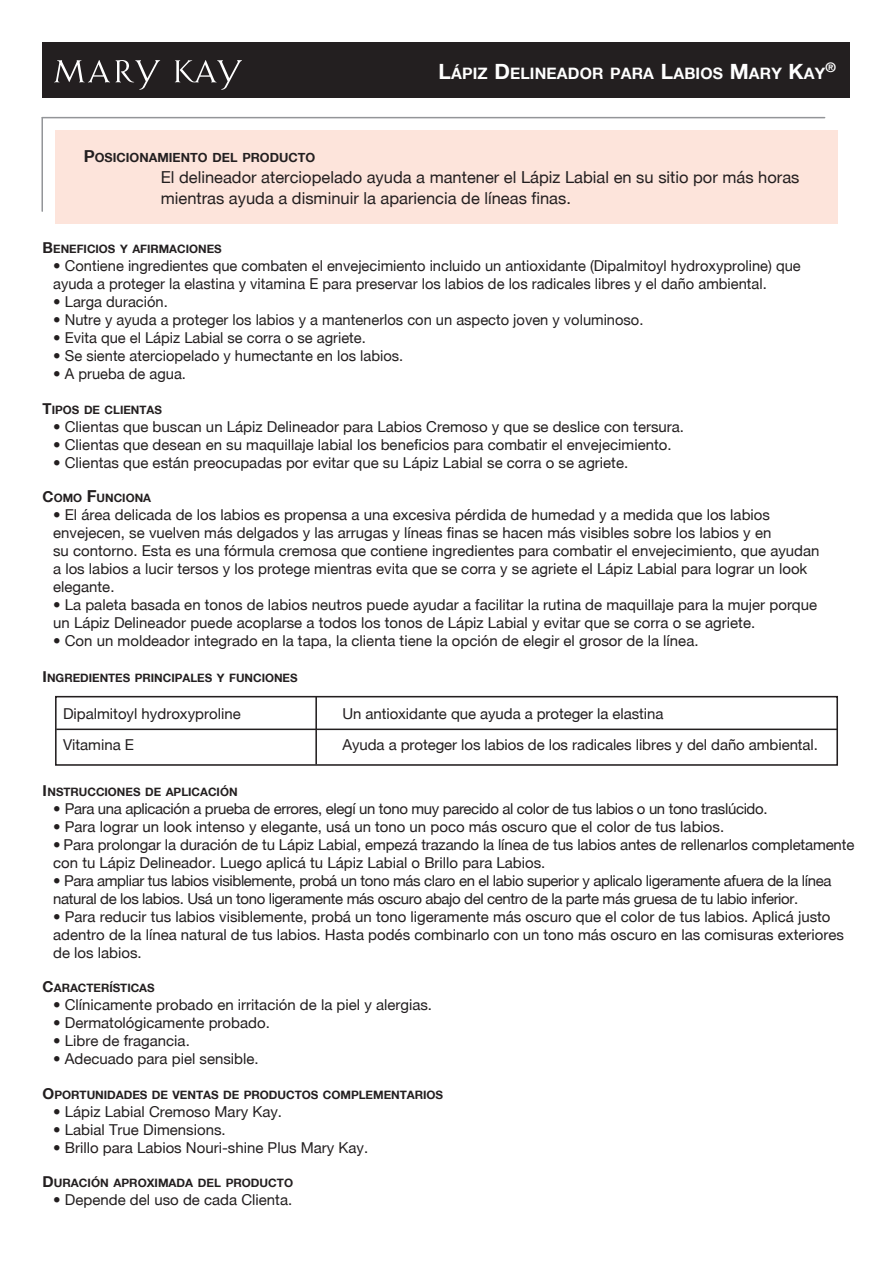
<style>
.page{position:relative;width:893px;height:1263px;background:#fff}
.page>*{position:absolute;margin:0;border:0;box-sizing:border-box;transform-origin:0 0}
.t1{font:700 21px "Helvetica Neue";color:#fff}
.t2{font:16.5px/21px "Helvetica Neue";color:#231f20}
.t3{font:700 15.75px "Helvetica Neue";letter-spacing:.01em;color:#fff}
.t4{font:15px/18px "Helvetica Neue";color:#231f20}
.t5{font:15px/18px "Helvetica Neue";letter-spacing:-.025em;color:#231f20}
.t6{font:700 13.05px "Helvetica Neue";color:#fff}
.t7{font:700 12.6px "Helvetica Neue";color:#231f20}
.t8{font:700 11.55px "Helvetica Neue";color:#231f20}
.s1{font-size:21px}
.s2{font-size:16.5px}
.s3{font-size:15px}
</style>
<div class="page">
<svg style="left:55px;top:695px;width:783px;height:71px"></svg>
<hr style="left:315px;top:697px;width:2px;height:67px;background:#231f20">
<hr style="left:56px;top:728px;width:782px;height:2px;background:#231f20">
<div style="left:55px;top:130px;width:783px;height:94px;background:#fde4db"></div>
<hr style="left:41px;top:118px;width:2px;height:93px;background:#939598">
<hr style="left:42px;top:117px;width:783px;height:1px;background:#939598">
<div style="left:42px;top:43px;width:808px;height:55px;background:#231f20"></div>
<svg style="left:54px;top:60px;width:106px;height:30px"></svg>
<svg style="left:175px;top:60px;width:67px;height:30px"></svg>
<p class="t3" style="left:451px;top:64px;width:376px">ÁPIZ <span class="s1">D</span>ELINEADOR PARA <span class="s1">L</span>ABIOS <span class="s1">M</span>ARY <span class="s1">K</span>AY</p>
<p class="t6" style="left:825px;top:59px;width:12px">®</p>
<h1 class="t1" style="left:438px;top:59px;width:14px">L</h1>
<p class="t6" style="left:827px;top:60px;width:12px">®</p>
<p class="t3" style="left:452px;top:65px;width:377px"><span class="s1">S</span>ET <span class="s1">M</span>ANOS DE <span class="s1">S</span>EDA <span class="s1">P</span>EACH <span class="s1">S</span>ATIN <span class="s1">H</span>ANDS</p>
<p class="t7" style="left:84px;top:150px;width:233px"><span class="s2">P</span>OSICIONAMIENTO DEL PRODUCTO</p>
<p class="t2" style="left:161px;top:167px;width:640px">El delineador aterciopelado ayuda a mantener el Lápiz Labial en su sitio por más horas mientras ayuda a disminuir la apariencia de líneas finas.</p>
<p class="t8" style="left:43px;top:242px;width:181px"><span class="s3">B</span>ENEFICIOS Y AFIRMACIONES</p>
<p class="t4" style="left:53px;top:256px;width:749px">• Contiene ingredientes que combaten el envejecimiento incluido un antioxidante (Dipalmitoyl hydroxyproline) que ayuda a proteger la elastina y vitamina E para preservar los labios de los radicales libres y el daño ambiental.</p>
<p class="t4" style="left:53px;top:292px;width:116px">• Larga duración.</p>
<p class="t4" style="left:53px;top:310px;width:592px">• Nutre y ayuda a proteger los labios y a mantenerlos con un aspecto joven y voluminoso.</p>
<p class="t4" style="left:53px;top:328px;width:314px">• Evita que el Lápiz Labial se corra o se agriete.</p>
<p class="t4" style="left:53px;top:346px;width:352px">• Se siente aterciopelado y humectante en los labios.</p>
<p class="t4" style="left:53px;top:364px;width:134px">• A prueba de agua.</p>
<p class="t8" style="left:43px;top:402px;width:121px"><span class="s3">T</span>IPOS DE CLIENTAS</p>
<p class="t4" style="left:53px;top:417px;width:632px">• Clientas que buscan un Lápiz Delineador para Labios Cremoso y que se deslice con tersura.</p>
<p class="t4" style="left:53px;top:435px;width:620px">• Clientas que desean en su maquillaje labial los beneficios para combatir el envejecimiento.</p>
<p class="t4" style="left:53px;top:453px;width:577px">• Clientas que están preocupadas por evitar que su Lápiz Labial se corra o se agriete.</p>
<p class="t8" style="left:43px;top:491px;width:110px"><span class="s3">C</span>OMO <span class="s2">F</span>UNCIONA</p>
<p class="t4" style="left:53px;top:505px;width:768px">• El área delicada de los labios es propensa a una excesiva pérdida de humedad y a medida que los labios envejecen, se vuelven más delgados y las arrugas y líneas finas se hacen más visibles sobre los labios y en<br>su contorno. Esta es una fórmula cremosa que contiene ingredientes para combatir el envejecimiento, que ayudan a los labios a lucir tersos y los protege mientras evita que se corra y se agriete el Lápiz Labial para lograr un look elegante.</p>
<p class="t4" style="left:53px;top:595px;width:766px">• La paleta basada en tonos de labios neutros puede ayudar a facilitar la rutina de maquillaje para la mujer porque un Lápiz Delineador puede acoplarse a todos los tonos de Lápiz Labial y evitar que se corra o se agriete.</p>
<p class="t4" style="left:53px;top:631px;width:647px">• Con un moldeador integrado en la tapa, la clienta tiene la opción de elegir el grosor de la línea.</p>
<p class="t8" style="left:43px;top:671px;width:256px"><span class="s3">I</span>NGREDIENTES PRINCIPALES Y FUNCIONES</p>
<p class="t4" style="left:63px;top:704px;width:179px">Dipalmitoyl hydroxyproline</p>
<p class="t4" style="left:342px;top:704px;width:322px">Un antioxidante que ayuda a proteger la elastina</p>
<p class="t4" style="left:63px;top:735px;width:73px">Vitamina E</p>
<p class="t4" style="left:342px;top:735px;width:477px">Ayuda a proteger los labios de los radicales libres y del daño ambiental.</p>
<p class="t8" style="left:43px;top:784px;width:196px"><span class="s3">I</span>NSTRUCCIONES DE APLICACIÓN</p>
<p class="t5" style="left:53px;top:799px;width:716px">• Para una aplicación a prueba de errores, elegí un tono muy parecido al color de tus labios o un tono traslúcido.</p>
<p class="t4" style="left:53px;top:817px;width:672px">• Para lograr un look intenso y elegante, usá un tono un poco más oscuro que el color de tus labios.</p>
<p class="t4" style="left:53px;top:835px;width:803px">• Para prolongar la duración de tu Lápiz Labial, empezá trazando la línea de tus labios antes de rellenarlos completamente con tu Lápiz Delineador. Luego aplicá tu Lápiz Labial o Brillo para Labios.</p>
<p class="t5" style="left:53px;top:871px;width:780px">• Para ampliar tus labios visiblemente, probá un tono más claro en el labio superior y aplicalo ligeramente afuera de la línea natural de los labios. Usá un tono ligeramente más oscuro abajo del centro de la parte más gruesa de tu labio inferior.</p>
<p class="t4" style="left:53px;top:907px;width:792px">• Para reducir tus labios visiblemente, probá un tono ligeramente más oscuro que el color de tus labios. Aplicá justo adentro de la línea natural de tus labios. Hasta podés combinarlo con un tono más oscuro en las comisuras exteriores de los labios.</p>
<p class="t8" style="left:43px;top:981px;width:114px"><span class="s3">C</span>ARACTERÍSTICAS</p>
<p class="t4" style="left:53px;top:995px;width:380px">• Clínicamente probado en irritación de la piel y alergias.</p>
<p class="t4" style="left:53px;top:1013px;width:218px">• Dermatológicamente probado.</p>
<p class="t4" style="left:53px;top:1031px;width:138px">• Libre de fragancia.</p>
<p class="t4" style="left:53px;top:1049px;width:207px">• Adecuado para piel sensible.</p>
<p class="t8" style="left:43px;top:1087px;width:402px"><span class="s3">O</span>PORTUNIDADES DE VENTAS DE PRODUCTOS COMPLEMENTARIOS</p>
<p class="t4" style="left:53px;top:1102px;width:230px">• Lápiz Labial Cremoso Mary Kay.</p>
<p class="t4" style="left:53px;top:1120px;width:174px">• Labial True Dimensions.</p>
<p class="t4" style="left:53px;top:1138px;width:317px">• Brillo para Labios Nouri-shine Plus Mary Kay.</p>
<p class="t8" style="left:43px;top:1176px;width:252px"><span class="s3">D</span>URACIÓN APROXIMADA DEL PRODUCTO</p>
<p class="t4" style="left:53px;top:1190px;width:240px">• Depende del uso de cada Clienta.</p>
</div>
